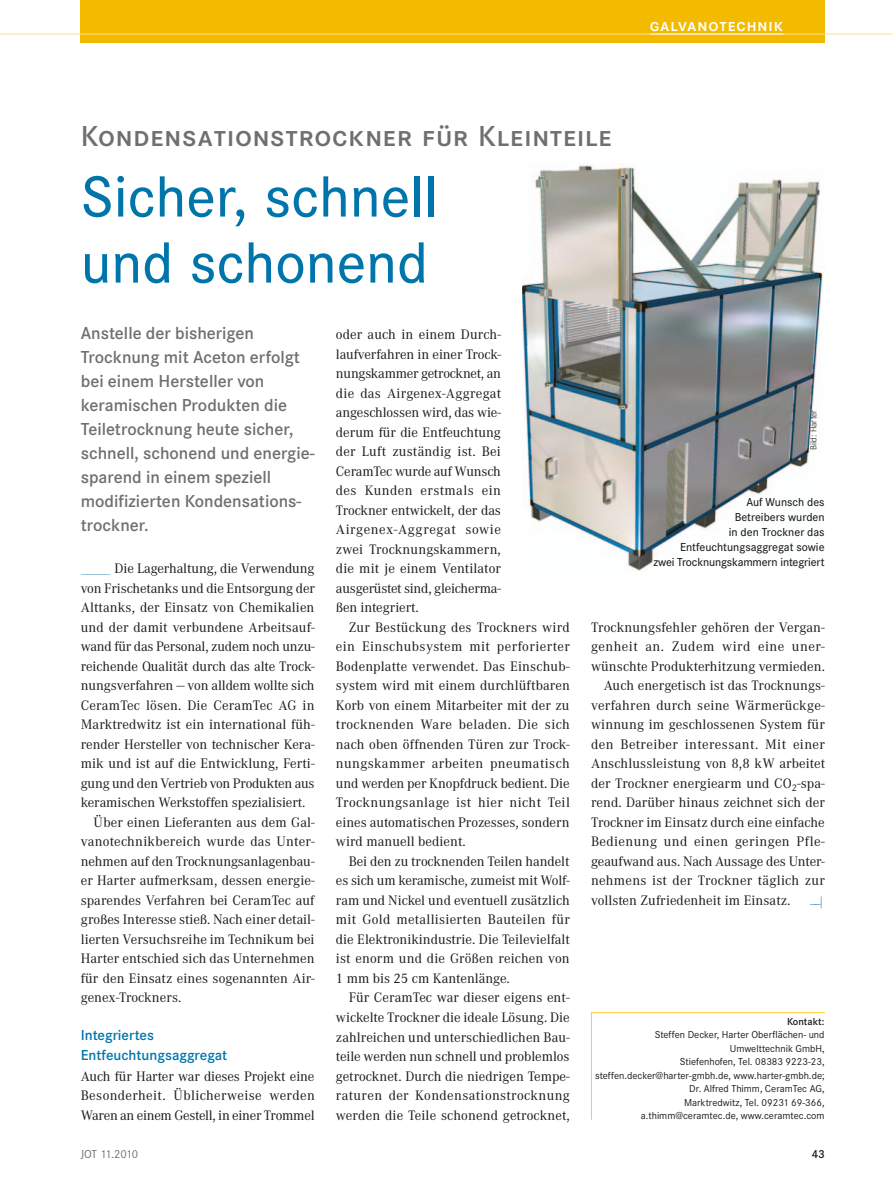
<style>
.page{position:relative;width:893px;height:1187px;background:#fff}
.page>*{position:absolute;margin:0;border:0;box-sizing:border-box;transform-origin:0 0}
.aba_titel{font:500 60px/66px "Corporate STOT";color:#0075ab}
.aac_stichzeile{font:30px "Corporate SSCTOT Dem";letter-spacing:.025em;color:#706f6e}
.abi_vorspann{font:18px/24px "Corporate STOT Dem";color:#706f6e}
.t1{font:18px "Corporate SSCTOT Dem";letter-spacing:.05em;color:#fff}
.acl_zwischenuebersch{font:15px/19.5px "Corporate STOT Dem";color:#0075ab}
.ach_grundtext_mit_ei{font:14.25px/19.5px "Corporate ATOT";letter-spacing:.005em;color:#1a1918;text-align:justify}
.acg_grundtext{font:14.25px/19.5px "Corporate ATOT";letter-spacing:-.015em;color:#1a1918;text-align:justify}
.ach_grundtext_mit_ei-2{font:300 14.25px "Corporate STOT";color:#55a0c5}
.baa_bildunterschrift{font:500 12px/15px "Corporate STOT";color:#1a1918;text-align:right}
.t2{font:12px "Corporate STOT";letter-spacing:-.035em;color:#706f6e}
.t3{font:12px "Corporate STOT Dem";color:#1a1918}
.azz_autor{font:10.5px/13.5px "Corporate STOT";color:#1a1918;text-align:right}
.t4{font:300 9px "Corporate STOT";letter-spacing:.005em;color:#1a1918}
.s1{color:#55a0c5}
.s2{font-family:"Corporate STOT Dem"}
</style>
<div class="page">
<img style="left:522px;top:165px;width:301px;height:406px">
<hr style="left:591px;top:1012px;width:234px;height:1px;background:#fecf1e">
<hr style="left:591px;top:1012px;width:1px;height:107px;background:#fecf1e">
<div style="left:81px;top:0;width:744px;height:43px;background:#f3ba00"></div>
<hr style="left:0;top:34px;width:893px;height:1px;background:#ffe18d">
<hr style="left:651px;top:34px;width:132px;height:1px;background:#fff">
<p class="aac_stichzeile" style="left:81px;top:119px;width:533px">Kondensationstrockner für Kleinteile</p>
<p class="aba_titel" style="left:81px;top:164px;width:358px">Sicher, schnell und schonend</p>
<p class="t1" style="left:650px;top:14px;width:135px">galvanotechnik</p>
<p class="abi_vorspann" style="left:81px;top:321px;width:235px">Anstelle der bisherigen<br>Trocknung mit Aceton erfolgt bei einem Hersteller von keramischen Produkten die<br>Teiletrocknung heute sicher, schnell, schonend und energie&shy;sparend in einem speziell modifizierten Kondensations&shy;trockner.</p>
<p class="acg_grundtext" style="left:81px;top:559px;width:235px"><span class="s1">_____</span> Die Lagerhaltung, die Verwendung von Frischetanks und die Entsorgung der Alttanks, der Einsatz von Chemikalien und der damit verbundene Arbeitsauf&shy;wand für das Personal, zudem noch unzu&shy;reichende Qualität durch das alte Trock&shy;nungsverfahren — von alldem wollte sich CeramTec lösen. Die CeramTec AG in Marktredwitz ist ein international füh&shy;render Hersteller von technischer Kera&shy;mik und ist auf die Entwicklung, Ferti&shy;gung und den Vertrieb von Produkten aus keramischen Werkstoffen spezialisiert.</p>
<p class="ach_grundtext_mit_ei" style="left:81px;top:812px;width:235px;text-indent:13px">Über einen Lieferanten aus dem Gal&shy;vanotechnikbereich wurde das Unter&shy;nehmen auf den Trocknungsanlagenbau&shy;er Harter aufmerksam, dessen energie&shy;sparendes Verfahren bei CeramTec auf großes Interesse stieß. Nach einer detail&shy;lierten Versuchsreihe im Technikum bei Harter entschied sich das Unternehmen für den Einsatz eines sogenannten Air&shy;genex-Trockners.</p>
<p class="acl_zwischenuebersch" style="left:81px;top:1025px;width:148px">Integriertes<br>Entfeuchtungsaggregat</p>
<p class="acg_grundtext" style="left:81px;top:1066px;width:236px">Auch für Harter war dieses Projekt eine Besonderheit. Üblicherweise werden Waren an einem Gestell, in einer Trommel</p>
<p class="acg_grundtext" style="left:336px;top:325px;width:167px">oder auch in einem Durch&shy;laufverfahren in einer Trock&shy;nungskammer getrocknet, an die das Airgenex-Aggregat angeschlossen wird, das wie&shy;derum für die Entfeuchtung der Luft zuständig ist. Bei CeramTec wurde auf Wunsch des Kunden erstmals ein Trockner entwickelt, der das Airgenex-Aggregat sowie zwei Trocknungskammern, die mit je einem Ventilator ausgerüstet sind, gleicherma&shy;ßen integriert.</p>
<p class="ach_grundtext_mit_ei" style="left:336px;top:617px;width:236px;text-indent:13px">Zur Bestückung des Trockners wird ein Einschubsystem mit perforierter Bodenplatte verwendet. Das Einschub&shy;system wird mit einem durchlüftbaren Korb von einem Mitarbeiter mit der zu trocknenden Ware beladen. Die sich nach oben öffnenden Türen zur Trock&shy;nungskammer arbeiten pneumatisch und werden per Knopfdruck bedient. Die Trocknungsanlage ist hier nicht Teil eines automatischen Prozesses, sondern wird manuell bedient.</p>
<p class="ach_grundtext_mit_ei" style="left:336px;top:851px;width:235px;text-indent:13px">Bei den zu trocknenden Teilen handelt es sich um keramische, zumeist mit Wolf&shy;ram und Nickel und eventuell zusätzlich mit Gold metallisierten Bauteilen für die Elektronikindustrie. Die Teilevielfalt ist enorm und die Größen reichen von 1 mm bis 25 cm Kantenlänge.</p>
<p class="ach_grundtext_mit_ei" style="left:336px;top:988px;width:235px;text-indent:13px">Für CeramTec war dieser eigens ent&shy;wickelte Trockner die ideale Lösung. Die zahlreichen und unterschiedlichen Bau&shy;teile werden nun schnell und problemlos getrocknet. Durch die niedrigen Tempe&shy;raturen der Kondensationstrocknung werden die Teile schonend getrocknet,</p>
<p class="t4" style="left:808px;top:450px;width:42px;rotate:-90deg">Bild: Harter</p>
<p class="baa_bildunterschrift" style="left:653px;top:495px;width:173px">Auf Wunsch des<br>Betreibers wurden<br>in den Trockner das<br>Entfeuchtungsaggregat sowie<br>zwei Trocknungskammern integriert</p>
<p class="ach_grundtext_mit_ei" style="left:591px;top:617px;width:235px">Trocknungsfehler gehören der Vergan&shy;genheit an. Zudem wird eine uner&shy;wünschte Produkterhitzung vermieden.</p>
<p class="ach_grundtext_mit_ei" style="left:591px;top:676px;width:236px;text-indent:13px">Auch energetisch ist das Trocknungs&shy;verfahren durch seine Wärmerückge&shy;winnung im geschlossenen System für den Betreiber interessant. Mit einer Anschlussleistung von 8,8 kW arbeitet der Trockner energiearm und CO<sub>2</sub>-spa&shy;rend. Darüber hinaus zeichnet sich der Trockner im Einsatz durch eine einfache Bedienung und einen geringen Pfle&shy;geaufwand aus. Nach Aussage des Unter&shy;nehmens ist der Trockner täglich zur vollsten Zufriedenheit im Einsatz.</p>
<p class="ach_grundtext_mit_ei-2" style="left:810px;top:890px;width:16px">__|</p>
<p class="azz_autor" style="left:595px;top:1014px;width:231px"><span class="s2">Kontakt:<br></span>Steffen Decker, Harter Oberflächen- und Umwelttechnik GmbH,<br>Stiefenhofen, Tel. 08383 9223-23, steffen.decker@harter-gmbh.de, www.harter-gmbh.de; Dr. Alfred Thimm, CeramTec AG,<br>Marktredwitz, Tel. 09231 69-366, a.thimm@ceramtec.de, www.ceramtec.com</p>
<p class="t2" style="left:81px;top:1146px;width:59px">JOT 11.2010</p>
<p class="t3" style="left:812px;top:1146px;width:15px">43</p>
</div>
